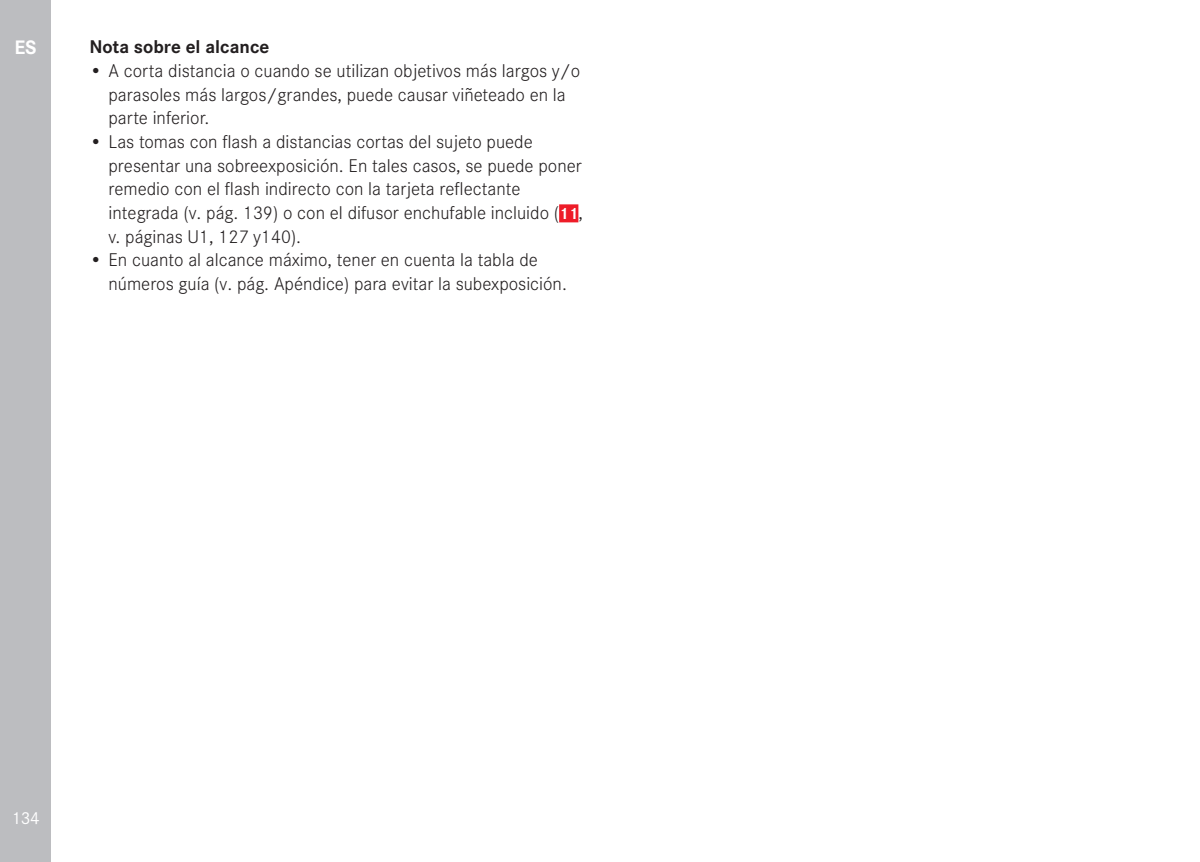
<style>
.page{position:relative;width:1200px;height:862px;background:#fff}
.page>*{position:absolute;margin:0;border:0;box-sizing:border-box;transform-origin:0 0}
.t1{font:700 20.25px "Corporate S";color:#fff}
.t2{font:300 19.12px/23.6px "Corporate S";color:#231f20}
.t3{font:700 19.12px "Corporate S";color:#231f20}
.t4{font:18px "Corporate S";color:#fff}
.s1{font-weight:700;font-size:16.88px;color:#fff}
</style>
<div class="page">
<div style="left:0;top:0;width:51px;height:861px;background:#bcbdc0"></div>
<div style="left:559px;top:204px;width:19px;height:18px;background:#ee1c28"></div>
<p class="t1" style="left:14px;top:32px;width:24px">ES</p>
<p class="t3" style="left:89px;top:32px;width:181px">Nota sobre el alcance</p>
<p class="t2" style="left:108px;top:58px;width:473px;text-indent:-19px">• A corta distancia o cuando se utilizan objetivos más largos y/o parasoles más largos/grandes, puede causar viñeteado en la parte inferior.</p>
<p class="t2" style="left:108px;top:129px;width:476px;text-indent:-19px">• Las tomas con flash a distancias cortas del sujeto puede presentar una sobreexposición. En tales casos, se puede poner remedio con el flash indirecto con la tarjeta reflectante integrada (v. pág. 139) o con el difusor enchufable incluido (<span class="s1">11</span>, v. páginas U1, 127 y140).</p>
<p class="t2" style="left:108px;top:247px;width:460px;text-indent:-19px">• En cuanto al alcance máximo, tener en cuenta la tabla de números guía (v. pág. Apéndice) para evitar la subexposición.</p>
<p class="t4" style="left:11px;top:804px;width:30px">134</p>
</div>
